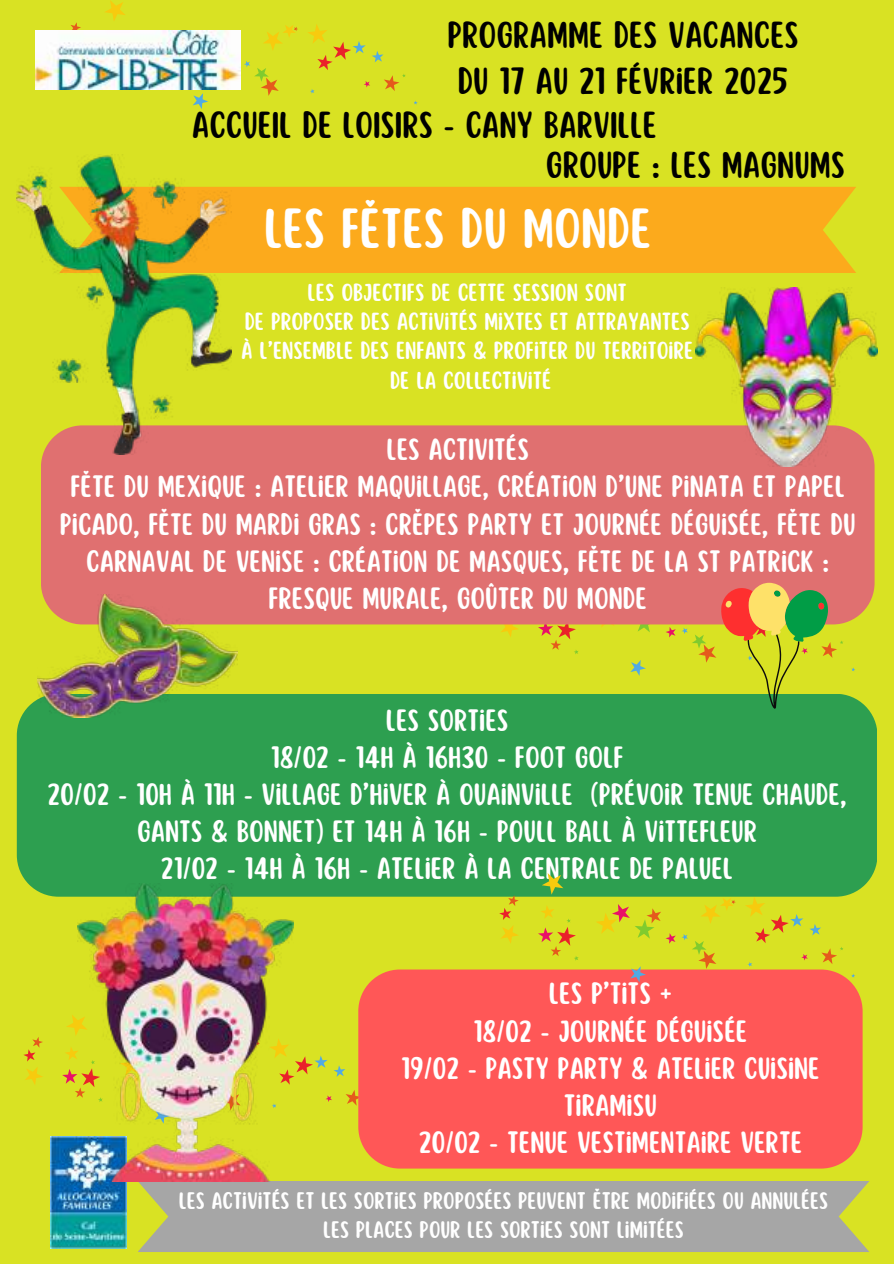
<style>
.page{position:relative;width:894px;height:1264px;background:#fff}
.page>*{position:absolute;margin:0;border:0;box-sizing:border-box;transform-origin:0 0}
.t1{font:49.5px "Scripter";color:#fff}
.t2{font:33px/46.2px "Scripter";color:#000;text-align:center}
.t3{font:27px/37.2px "Scripter";color:#fff;text-align:center}
.t4{font:21.6px/29.2px "Scripter";color:#fff;text-align:center}
.t5{font:21px/29.2px "Scripter";color:#fff;text-align:center}
</style>
<div class="page">
<div style="left:0;top:0;width:893px;height:1263px;background:#d9e223"></div>
<svg style="left:630px;top:660px;width:15px;height:16px"></svg>
<svg style="left:595px;top:624px;width:80px;height:13px"></svg>
<svg style="left:538px;top:624px;width:40px;height:30px"></svg>
<svg style="left:499px;top:624px;width:20px;height:13px"></svg>
<div style="left:17px;top:694px;width:859px;height:202px;background:#2d9f50"></div>
<div style="left:41px;top:425px;width:833px;height:199px;background:#e07070"></div>
<div style="left:137px;top:1180px;width:732px;height:71px;background:#a6a6a6"></div>
<svg style="left:384px;top:74px;width:22px;height:17px"></svg>
<svg style="left:372px;top:51px;width:11px;height:11px"></svg>
<svg style="left:364px;top:81px;width:6px;height:6px"></svg>
<svg style="left:308px;top:24px;width:57px;height:46px"></svg>
<svg style="left:310px;top:89px;width:4px;height:5px"></svg>
<svg style="left:264px;top:25px;width:34px;height:25px"></svg>
<svg style="left:244px;top:61px;width:35px;height:35px"></svg>
<svg style="left:193px;top:93px;width:15px;height:16px"></svg>
<svg style="left:105px;top:0;width:20px;height:21px"></svg>
<svg style="left:61px;top:22px;width:20px;height:9px"></svg>
<img style="left:35px;top:31px;width:205px;height:58px">
<img style="left:50px;top:1136px;width:77px;height:112px">
<div style="left:232px;top:187px;width:624px;height:86px;background:#fcaa1c"></div>
<svg style="left:345px;top:1090px;width:13px;height:15px"></svg>
<svg style="left:333px;top:1065px;width:12px;height:11px"></svg>
<svg style="left:325px;top:1095px;width:7px;height:6px"></svg>
<svg style="left:294px;top:1055px;width:33px;height:22px"></svg>
<svg style="left:67px;top:1015px;width:11px;height:20px"></svg>
<svg style="left:62px;top:1047px;width:16px;height:50px"></svg>
<svg style="left:23px;top:1037px;width:20px;height:47px"></svg>
<div style="left:358px;top:969px;width:504px;height:199px;background:#ff5757"></div>
<svg style="left:851px;top:973px;width:4px;height:4px"></svg>
<svg style="left:821px;top:947px;width:22px;height:17px"></svg>
<svg style="left:809px;top:924px;width:11px;height:11px"></svg>
<svg style="left:801px;top:954px;width:6px;height:6px"></svg>
<svg style="left:744px;top:896px;width:59px;height:47px"></svg>
<svg style="left:701px;top:898px;width:34px;height:25px"></svg>
<svg style="left:682px;top:934px;width:34px;height:34px"></svg>
<svg style="left:630px;top:966px;width:15px;height:16px"></svg>
<svg style="left:597px;top:904px;width:78px;height:39px"></svg>
<svg style="left:541px;top:873px;width:22px;height:21px"></svg>
<svg style="left:538px;top:906px;width:40px;height:54px"></svg>
<svg style="left:499px;top:895px;width:20px;height:48px"></svg>
<img style="left:78px;top:883px;width:216px;height:297px">
<img style="left:695px;top:287px;width:182px;height:179px">
<img style="left:17px;top:155px;width:215px;height:299px">
<img style="left:38px;top:594px;width:199px;height:124px">
<svg style="left:681px;top:582px;width:162px;height:126px"></svg>
<p class="t2" style="left:447px;top:13px;width:352px">PROGRAMME DES VACANCES<br>DU 17 AU 21 FÉVRIER 2025</p>
<p class="t2" style="left:192px;top:103px;width:466px">ACCUEIL DE LOISIRS - CANY BARVILLE</p>
<p class="t2" style="left:546px;top:143px;width:300px">GROUPE : LES MAGNUMS</p>
<h1 class="t1" style="left:264px;top:203px;width:389px">LES FÊTES DU MONDE</h1>
<p class="t4" style="left:241px;top:278px;width:454px">LES OBJECTIFS DE CETTE SESSION SONT<br>DE PROPOSER DES ACTIVITÉS MIXTES ET ATTRAYANTES À L’ENSEMBLE DES ENFANTS &amp; PROFITER DU TERRITOIRE DE LA COLLECTIVITÉ</p>
<p class="t3" style="left:60px;top:432px;width:797px">LES ACTIVITÉS<br>FÊTE DU MEXIQUE : ATELIER MAQUILLAGE, CRÉATION D’UNE PINATA ET PAPEL PICADO, FÊTE DU MARDI GRAS : CRÊPES PARTY ET JOURNÉE DÉGUISÉE, FÊTE DU CARNAVAL DE VENISE : CRÉATION DE MASQUES, FÊTE DE LA ST PATRICK :<br>FRESQUE MURALE, GOÛTER DU MONDE</p>
<p class="t3" style="left:48px;top:703px;width:800px">LES SORTIES<br>18/02 - 14H À 16H30 - FOOT GOLF<br>20/02 - 10H À 11H - VILLAGE D’HIVER À OUAINVILLE (PRÉVOIR TENUE CHAUDE, GANTS &amp; BONNET) ET 14H À 16H - POULL BALL À VITTEFLEUR<br>21/02 - 14H À 16H - ATELIER À LA CENTRALE DE PALUEL</p>
<p class="t3" style="left:401px;top:976px;width:420px">LES P’TITS +<br>18/02 - JOURNÉE DÉGUISÉE<br>19/02 - PASTY PARTY &amp; ATELIER CUISINE<br>TIRAMISU<br>20/02 - TENUE VESTIMENTAIRE VERTE</p>
<p class="t5" style="left:179px;top:1187px;width:650px">LES ACTIVITÉS ET LES SORTIES PROPOSÉES PEUVENT ÊTRE MODIFIÉES OU ANNULÉES<br>LES PLACES POUR LES SORTIES SONT LIMITÉES</p>
</div>
